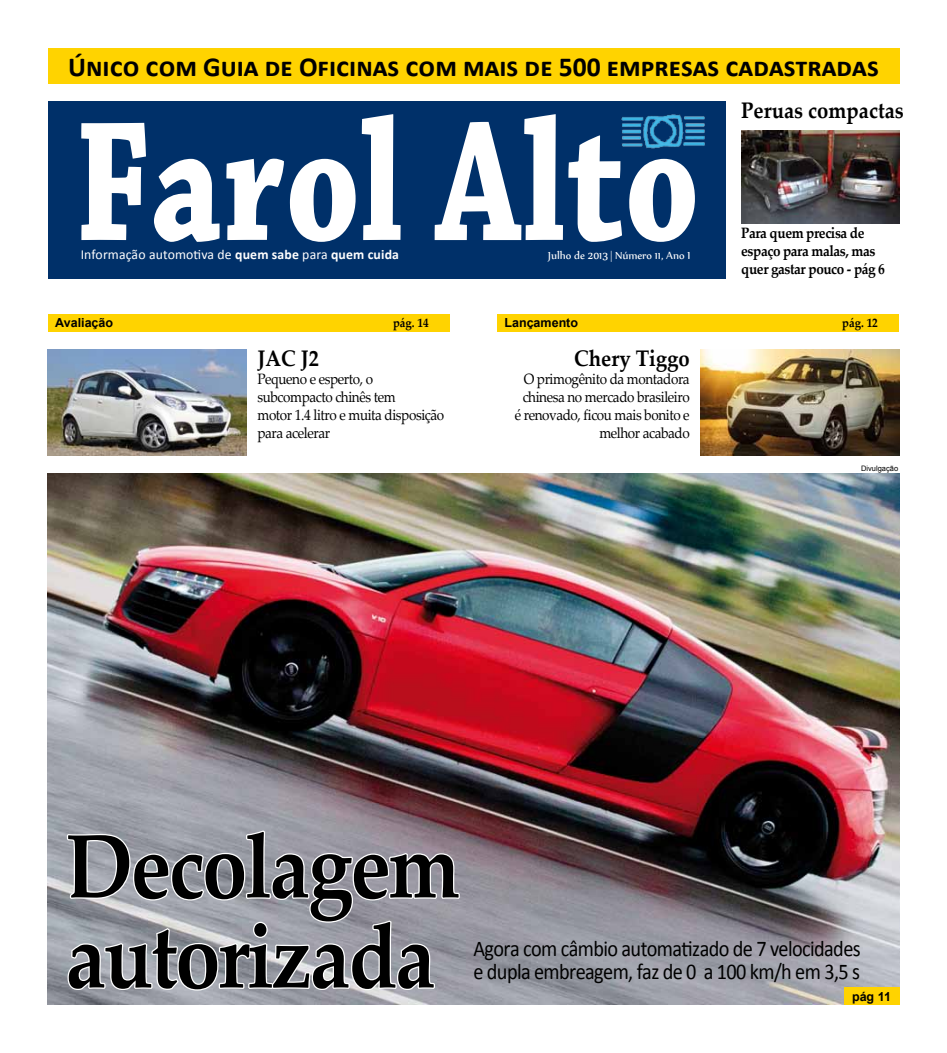
<style>
.page{position:relative;width:947px;height:1053px;background:#fff}
.page>*{position:absolute;margin:0;border:0;box-sizing:border-box;transform-origin:0 0}
.t1{font:700 180px "Chaparral Pro";letter-spacing:.01em;color:#fff;scale:.75 1}
.t2{font:700 90px/90px "Palatino Linotype";letter-spacing:-.03em;color:#000;scale:.9 1}
.t3{font:700 27.5px "Calibri";color:#000}
.t4{font:22.5px/22.5px "Calibri";letter-spacing:-.03em;color:#000;scale:.9 1}
.t5{font:700 22.5px "Palatino Linotype";color:#000;scale:.9 1}
.t6{font:15px/18px "Palatino Linotype";letter-spacing:-.03em;color:#000;text-align:right;scale:.9 1}
.t7{font:700 15px/18px "Palatino Linotype";letter-spacing:-.03em;color:#000;scale:.9 1}
.t8{font:13.75px "Calibri";letter-spacing:.01em;color:#fff}
.t9{font:12.5px "Nyala";color:#fff}
.t10{font:700 12.5px "Arial";color:#000}
.t11{font:700 12.5px "Palatino Linotype";color:#000;scale:.9 1}
.t12{font:7.5px "Arial";color:#000}
.s1{font-weight:700}
</style>
<div class="page">
<div style="left:48px;top:101px;width:677px;height:177px;background:#003069"></div>
<div style="left:48px;top:48px;width:850px;height:35px;background:#ffd300"></div>
<img style="left:741px;top:131px;width:157px;height:93px">
<img style="left:621px;top:114px;width:84px;height:35px">
<img style="left:48px;top:473px;width:850px;height:531px">
<img style="left:700px;top:349px;width:198px;height:106px">
<div style="left:497px;top:314px;width:401px;height:17px;background:#ffd300"></div>
<img style="left:48px;top:349px;width:199px;height:106px">
<div style="left:48px;top:314px;width:401px;height:17px;background:#ffd300"></div>
<svg style="left:66px;top:829px;width:396px;height:176px;background:#acadb4"></svg>
<div style="left:843px;top:987px;width:55px;height:17px;background:#ffd300"></div>
<h3 class="t3" style="left:68px;top:49px;width:811px">Único com Guia de Oficinas com mais de 500 empresas cadastradas</h3>
<h3 class="t5" style="left:741px;top:94px;width:182px">Peruas compactas</h3>
<h1 class="t1" style="left:75px;top:77px;width:833px">Farol Alto</h1>
<p class="t8" style="left:81px;top:246px;width:320px">Informação automotiva de <span class="s1">quem sabe</span> para <span class="s1">quem cuida</span></p>
<p class="t9" style="left:548px;top:247px;width:144px">Julho de 2013 | Número 11, Ano I</p>
<p class="t7" style="left:741px;top:224px;width:161px">Para quem precisa de espaço para malas, mas quer gastar pouco - pág 6</p>
<p class="t10" style="left:55px;top:314px;width:59px">Avaliação</p>
<p class="t11" style="left:393px;top:314px;width:41px">pág. 14</p>
<h3 class="t5" style="left:257px;top:342px;width:70px">JAC J2</h3>
<p class="t6" style="left:257px;top:369px;width:209px;text-align:left">Pequeno e esperto, o subcompacto chinês tem<br>motor 1.4 litro e muita disposição para acelerar</p>
<p class="t10" style="left:504px;top:314px;width:75px">Lançamento</p>
<p class="t11" style="left:841px;top:314px;width:41px">pág. 12</p>
<h3 class="t5" style="left:574px;top:342px;width:130px">Chery Tiggo</h3>
<p class="t6" style="left:514px;top:369px;width:196px">O primogênito da montadora chinesa no mercado brasileiro é renovado, ficou mais bonito e melhor acabado</p>
<p class="t12" style="left:860px;top:463px;width:39px">Divulgação</p>
<h2 class="t2" style="left:66px;top:818px;width:440px">Decolagem autorizada</h2>
<h3 class="t4" style="left:473px;top:937px;width:431px">Agora com câmbio automatizado de 7 velocidades e dupla embreagem, faz de 0 a 100 km/h em 3,5 s</h3>
<p class="t10" style="left:851px;top:987px;width:40px">pág 11</p>
</div>
